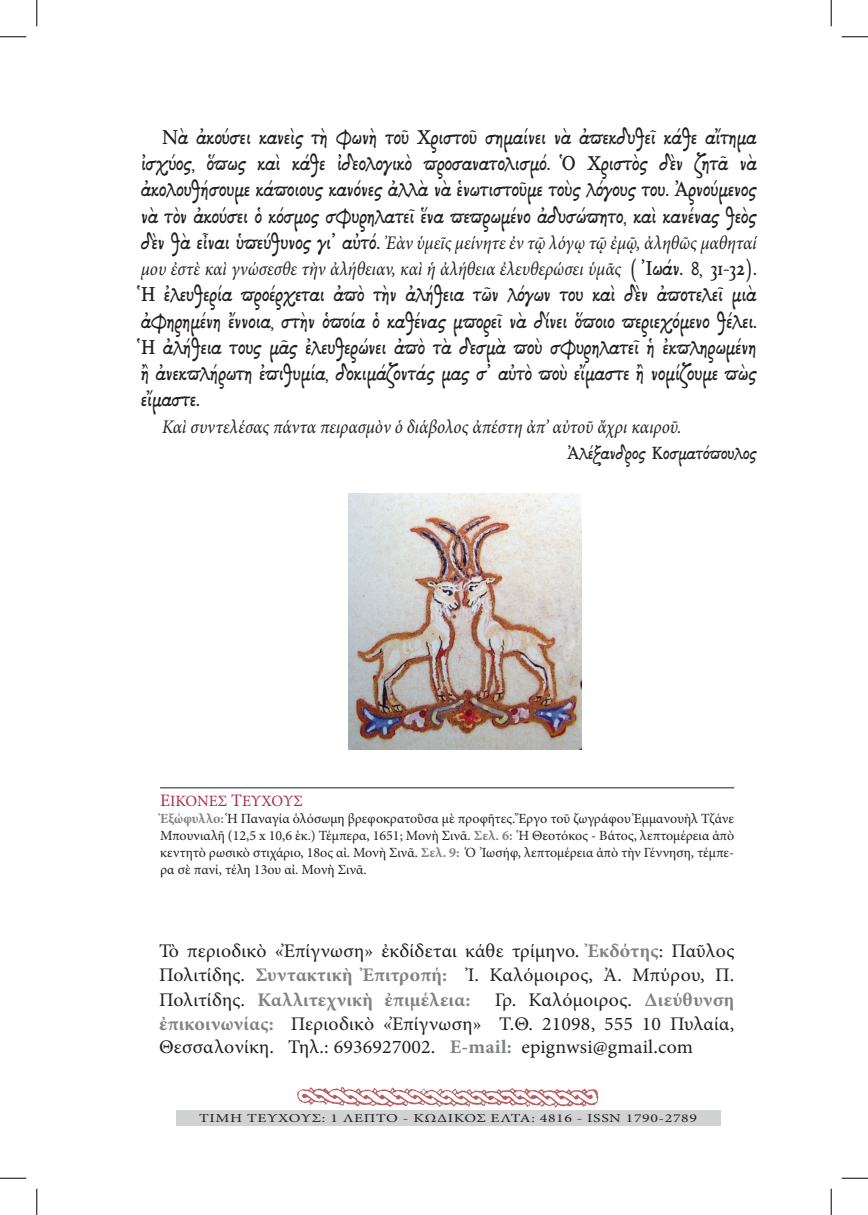
<style>
.page{position:relative;width:868px;height:1215px;background:#fff}
.page>*{position:absolute;margin:0;border:0;box-sizing:border-box;transform-origin:0 0}
.t1{font:600 28px/26.2px "KS Greque E";color:#231f20;text-align:justify;scale:.9 1}
.t2{font:600 24.5px "KS Greque E";color:#231f20;scale:.9 1}
.t3{font:19.25px/24.5px "Minion Pro";letter-spacing:.01em;color:#231f20}
.t4{font:italic 19.25px/26.2px "Minion Pro";color:#231f20;scale:.9 1}
.t5{font:15.75px "Minion Pro";color:#ae294b}
.t6{font:14px/16.8px "Minion Pro";color:#231f20;text-align:justify}
.t7{font:12.08px "Minion Pro";letter-spacing:.04em;color:#231f20;scale:1.3 1}
.s1{font-family:"KS Greque E";font-weight:600;font-style:normal;font-size:28px}
.s2{font-size:17.5px}
.s3{font-weight:700;color:#808285}
</style>
<div class="page">
<svg style="left:297px;top:1087px;width:301px;height:21px"></svg>
<hr style="left:160px;top:787px;width:574px;height:1px;background:#231f20">
<div style="left:175px;top:1110px;width:545px;height:15px;background:#d1d2d4"></div>
<img style="left:348px;top:493px;width:233px;height:256px">
<svg style="left:0;top:36px;width:26px;height:1px"></svg>
<svg style="left:841px;top:36px;width:26px;height:1px"></svg>
<svg style="left:0;top:1177px;width:26px;height:1px"></svg>
<svg style="left:841px;top:1177px;width:26px;height:1px"></svg>
<svg style="left:36px;top:0;width:1px;height:26px"></svg>
<svg style="left:36px;top:1188px;width:1px;height:26px"></svg>
<svg style="left:830px;top:0;width:1px;height:26px"></svg>
<svg style="left:830px;top:1188px;width:1px;height:26px"></svg>
<p class="t1" style="left:141px;top:125px;width:685px;text-indent:21px">Νὰ ἀκούσει κανεὶς τὴ φωνὴ τοῦ Χριστοῦ σημαίνει νὰ ἀπεκδυθεῖ κάθε αἴτημα ἰσχύος, ὅπως καὶ κάθε ἰδεολογικὸ προσανατολισμό. Ὁ Χριστὸς δὲν ζητᾶ νὰ ἀκολουθήσουμε κάποιους κανόνες ἀλλὰ νὰ ἑνωτιστοῦμε τοὺς λόγους του. Ἀρνούμενος νὰ τὸν ἀκούσει ὁ κόσμος σφυρηλατεῖ ἕνα πεπρωμένο ἀδυσώπητο, καὶ κανένας θεὸς</p>
<p class="t4" style="left:141px;top:229px;width:685px"><span class="s1">δὲν θὰ εἶναι ὑπεύθυνος γι’ αὐτό.</span> Ἐὰν ὑμεῖς μείνητε ἐν τῷ λόγῳ τῷ ἐμῷ, ἀληθῶς μαθηταί μου ἐστὲ καὶ γνώσεσθε τὴν ἀλήθειαν, καὶ ἡ ἀλήθεια ἐλευθερώσει ὑμᾶς <span class="s1">( Ἰωάν. 8, 31-32 ).</span></p>
<p class="t1" style="left:141px;top:283px;width:685px">Ἡ ἐλευθερία προέρχεται ἀπὸ τὴν ἀλήθεια τῶν λόγων του καὶ δὲν ἀποτελεῖ μιὰ ἀφηρημένη ἔννοια, στὴν ὁποία ὁ καθένας μπορεῖ νὰ δίνει ὅποιο περιεχόμενο θέλει.<br>Ἡ ἀλήθεια τους μᾶς ἐλευθερώνει ἀπὸ τὰ δεσμὰ ποὺ σφυρηλατεῖ ἡ ἐκπληρωμένη ἢ ἀνεκπλήρωτη ἐπιθυμία, δοκιμάζοντάς μας σ’ αὐτὸ ποὺ εἴμαστε ἢ νομίζουμε πὼς εἴμαστε.</p>
<p class="t4" style="left:162px;top:413px;width:578px">Καὶ συντελέσας πάντα πειρασμὸν ὁ διάβολος ἀπέστη ἀπ’ αὐτοῦ ἄχρι καιροῦ.</p>
<p class="t2" style="left:567px;top:441px;width:212px">Ἀλέξανδρος Κοσματόπουλος</p>
<p class="t5" style="left:160px;top:790px;width:144px"><span class="s2">Ε</span>ΙΚΟΝΕΣ <span class="s2">Τ</span>ΕΥΧΟΥΣ</p>
<p class="t6" style="left:160px;top:810px;width:575px"><span class="s3">Ἐξώφυλλο:</span> Ἡ Παναγία ὁλόσωμη βρεφοκρατοῢσα μὲ προφῆτες. Ἔργο τοῦ ζωγράφου Ἐμμανουὴλ Τζάνε Μπουνιαλῆ (12,5 x 10,6 ἑκ.) Τέμπερα, 1651; Μονὴ Σινᾶ. <span class="s3">Σελ. 6:</span> Ἡ Θεοτόκος - Βάτος, λεπτομέρεια ἀπὸ κεντητὸ ρωσικὸ στιχάριο, 18ος αἰ. Μονὴ Σινᾶ. <span class="s3">Σελ. 9:</span> Ὁ Ἰωσήφ, λεπτομέρεια ἀπὸ τὴν Γέννηση, τέμπε&shy;ρα σὲ πανί, τέλη 13ου αἰ. Μονὴ Σινᾶ.</p>
<p class="t3" style="left:159px;top:938px;width:576px;text-align:justify">Τὸ περιοδικὸ «Ἐπίγνωση» ἐκδίδεται κάθε τρίμηνο. <span class="s3">Ἐκδότης</span>: Παῦλος Πολιτίδης. <span class="s3">Συντακτικὴ Ἐπιτροπή:</span> Ἰ. Καλόμοιρος, Ἀ. Μπύρου, Π.<br>Πολιτίδης. <span class="s3">Καλλιτεχνικὴ ἐπιμέλεια:</span></p>
<p class="t3" style="left:159px;top:987px;width:576px;text-indent:335px">Γρ. Καλόμοιρος. <span class="s3">Διεύθυνση ἐπικοινωνίας:</span> Περιοδικὸ «Ἐπίγνωση» Τ.Θ. 21098, 555</p>
<p class="t3" style="left:159px;top:1012px;width:576px;line-height:23.1px;text-indent:482px">10 Πυλαία,<br>Θεσσαλονίκη. Τηλ.: 693 6927002. <span class="s3">E-mail:</span> epignwsi@gmail.com</p>
<p class="t7" style="left:199px;top:1109px;width:383px">ΤΙΜΗ ΤΕΥΧΟΥΣ: 1 ΛΕΠΤΟ - ΚΩΔΙΚΟΣ ΕΛΤΑ: 4816 - ISSN 1790-2789</p>
</div>
